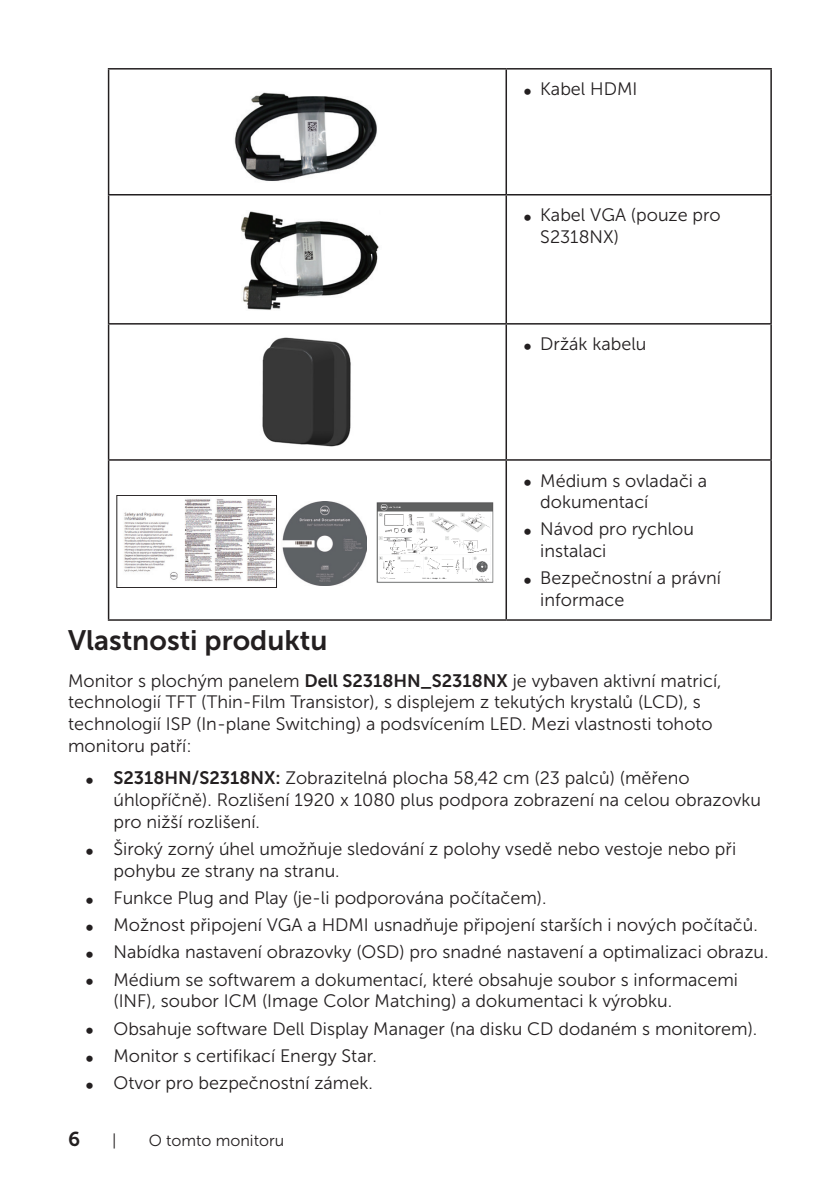
<style>
.page{position:relative;width:840px;height:1191px;background:#fff}
.page>*{position:absolute;margin:0;border:0;box-sizing:border-box;transform-origin:0 0}
.Head_2{font:28px "Museo Sans For Dell 700";color:#231f20}
.pages{font:20px "Museo Sans For Dell 700";color:#231f20}
.text{font:18px/21.6px "Museo Sans For Dell 300";color:#231f20}
.pages-2{font:16px "Museo Sans For Dell 300";color:#231f20}
.s1{font-family:"Museo Sans For Dell 700"}
</style>
<div class="page">
<hr style="left:108px;top:68px;width:398px;height:2px;background:#231f20">
<hr style="left:108px;top:70px;width:1px;height:124px;background:#231f20">
<hr style="left:506px;top:68px;width:265px;height:2px;background:#231f20">
<hr style="left:505px;top:70px;width:1px;height:124px;background:#231f20">
<hr style="left:770px;top:70px;width:1px;height:124px;background:#231f20">
<hr style="left:108px;top:194px;width:398px;height:1px;background:#231f20">
<hr style="left:108px;top:195px;width:1px;height:128px;background:#231f20">
<hr style="left:506px;top:194px;width:265px;height:1px;background:#231f20">
<hr style="left:505px;top:195px;width:1px;height:128px;background:#231f20">
<hr style="left:770px;top:195px;width:1px;height:128px;background:#231f20">
<hr style="left:108px;top:323px;width:398px;height:1px;background:#231f20">
<hr style="left:108px;top:324px;width:1px;height:135px;background:#231f20">
<hr style="left:506px;top:323px;width:265px;height:1px;background:#231f20">
<hr style="left:505px;top:324px;width:1px;height:135px;background:#231f20">
<hr style="left:770px;top:324px;width:1px;height:135px;background:#231f20">
<hr style="left:108px;top:459px;width:398px;height:2px;background:#231f20">
<hr style="left:108px;top:461px;width:1px;height:158px;background:#231f20">
<hr style="left:506px;top:459px;width:265px;height:2px;background:#231f20">
<hr style="left:505px;top:461px;width:1px;height:158px;background:#231f20">
<hr style="left:770px;top:461px;width:1px;height:158px;background:#231f20">
<hr style="left:108px;top:619px;width:398px;height:2px;background:#231f20">
<hr style="left:506px;top:619px;width:265px;height:2px;background:#231f20">
<img style="left:234px;top:92px;width:143px;height:89px">
<img style="left:241px;top:211px;width:138px;height:99px">
<img style="left:262px;top:337px;width:89px;height:110px">
<img style="left:276px;top:497px;width:218px;height:90px">
<img style="left:124px;top:499px;width:150px;height:83px">
<div style="left:116px;top:495px;width:160px;height:93px;border:1px solid #231f20"></div>
<img style="left:281px;top:502px;width:85px;height:83px">
<p class="text" style="left:523px;top:79px;width:115px">∞ Kabel HDMI</p>
<p class="text" style="left:540px;top:204px;width:182px;text-indent:-17px">∞ Kabel VGA (pouze pro<br>S2318NX)</p>
<p class="text" style="left:523px;top:333px;width:125px">∞ Držák kabelu</p>
<p class="text" style="left:540px;top:470px;width:168px;text-indent:-17px">∞ Médium s ovladači a dokumentací</p>
<p class="text" style="left:540px;top:518px;width:155px;text-indent:-17px">∞ Návod pro rychlou instalaci</p>
<p class="text" style="left:540px;top:567px;width:182px;text-indent:-17px">∞ Bezpečnostní a právní informace</p>
<p class="Head_2" style="left:68px;top:625px;width:261px">Vlastnosti produktu</p>
<p class="text" style="left:68px;top:670px;width:654px">Monitor s plochým panelem <span class="s1">Dell S2318HN_S2318NX</span> je vybaven aktivní matricí, technologií TFT (Thin-Film Transistor), s displejem z tekutých krystalů (LCD), s technologií ISP (In-plane Switching) a podsvícením LED. Mezi vlastnosti tohoto monitoru patří:</p>
<p class="text" style="left:113px;top:767px;width:649px;text-indent:-28px">∞ <span class="s1">S2318HN/S2318NX:</span> Zobrazitelná plocha 58,42 cm (23 palců) (měřeno úhlopříčně). Rozlišení 1920 x 1080 plus podpora zobrazení na celou obrazovku pro nižší rozlišení.</p>
<p class="text" style="left:113px;top:838px;width:623px;text-indent:-28px">∞ Široký zorný úhel umožňuje sledování z polohy vsedě nebo vestoje nebo při pohybu ze strany na stranu.</p>
<p class="text" style="left:85px;top:887px;width:462px">∞ Funkce Plug and Play (je-li podporována počítačem).</p>
<p class="text" style="left:85px;top:914px;width:673px">∞ Možnost připojení VGA a HDMI usnadňuje připojení starších i nových počítačů.</p>
<p class="text" style="left:85px;top:941px;width:684px">∞ Nabídka nastavení obrazovky (OSD) pro snadné nastavení a optimalizaci obrazu.</p>
<p class="text" style="left:113px;top:968px;width:625px;text-indent:-28px">∞ Médium se softwarem a dokumentací, které obsahuje soubor s informacemi (INF), soubor ICM (Image Color Matching) a dokumentaci k výrobku.</p>
<p class="text" style="left:85px;top:1017px;width:673px">∞ Obsahuje software Dell Display Manager (na disku CD dodaném s monitorem).</p>
<p class="text" style="left:85px;top:1045px;width:293px">∞ Monitor s certifikací Energy Star.</p>
<p class="text" style="left:85px;top:1072px;width:289px">∞ Otvor pro bezpečnostní zámek.</p>
<p class="pages" style="left:68px;top:1127px;width:14px">6</p>
<p class="pages-2" style="left:112px;top:1131px;width:6px">|</p>
<p class="pages-2" style="left:149px;top:1131px;width:137px">O tomto monitoru</p>
</div>
